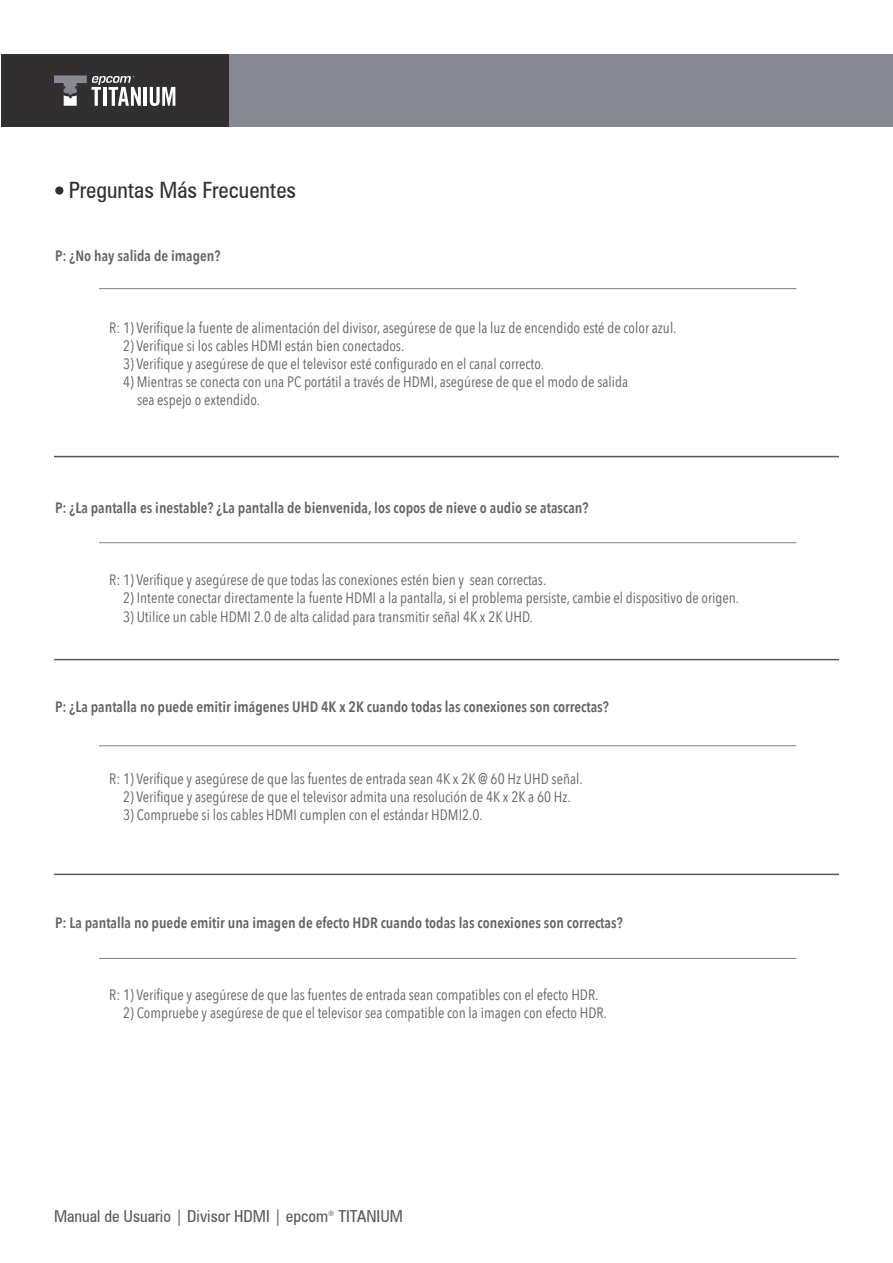
<style>
.page{position:relative;width:893px;height:1263px;background:#fff}
.page>*{position:absolute;margin:0;border:0;box-sizing:border-box;transform-origin:0 0}
.SUBTITULO_2{font:22.5px "Zurich Condensed BT";color:#312f30}
.t1{font:16.5px "Zurich Condensed BT";color:#57585a}
.PARRAFO{font:15px "Avenir Next Condensed";color:#636366}
.PARRAFO-2{font:600 15px "Avenir Next Condensed";color:#636366}
</style>
<div class="page">
<div style="left:1px;top:54px;width:229px;height:73px;background:#312f30"></div>
<div style="left:230px;top:54px;width:663px;height:73px;background:#878992"></div>
<hr style="left:144px;top:87px;width:3px;height:19px;background:#fff">
<svg style="left:150px;top:87px;width:25px;height:19px"></svg>
<svg style="left:54px;top:75px;width:87px;height:31px"></svg>
<div style="left:55px;top:186px;width:8px;height:9px;background:#312f30;border-radius:50%"></div>
<hr style="left:99px;top:288px;width:697px;height:1px;background:#808285">
<hr style="left:54px;top:456px;width:785px;height:1px;background:#57585a">
<hr style="left:54px;top:659px;width:785px;height:1px;background:#57585a">
<hr style="left:54px;top:874px;width:785px;height:1px;background:#57585a">
<hr style="left:99px;top:542px;width:697px;height:1px;background:#808285">
<hr style="left:99px;top:745px;width:697px;height:1px;background:#808285">
<hr style="left:99px;top:958px;width:697px;height:1px;background:#808285">
<p class="SUBTITULO_2" style="left:69px;top:176px;width:229px">Preguntas Más Frecuentes</p>
<p class="PARRAFO-2" style="left:55px;top:243px;width:167px">P: ¿No hay salida de imagen?</p>
<p class="PARRAFO" style="left:109px;top:315px;width:569px">R: 1) Verifique la fuente de alimentación del divisor, asegúrese de que la luz de encendido esté de color azul.</p>
<p class="PARRAFO" style="left:123px;top:333px;width:283px">2) Verifique si los cables HDMI están bien conectados.</p>
<p class="PARRAFO" style="left:123px;top:351px;width:422px">3) Verifique y asegúrese de que el televisor esté configurado en el canal correcto.</p>
<p class="PARRAFO" style="left:123px;top:369px;width:506px">4) Mientras se conecta con una PC portátil a través de HDMI, asegúrese de que el modo de salida</p>
<p class="PARRAFO" style="left:137px;top:387px;width:125px">sea espejo o extendido.</p>
<p class="PARRAFO-2" style="left:55px;top:495px;width:535px">P: ¿La pantalla es inestable? ¿La pantalla de bienvenida, los copos de nieve o audio se atascan?</p>
<p class="PARRAFO" style="left:109px;top:567px;width:439px">R: 1) Verifique y asegúrese de que todas las conexiones estén bien y sean correctas.</p>
<p class="PARRAFO" style="left:123px;top:585px;width:617px">2) Intente conectar directamente la fuente HDMI a la pantalla, si el problema persiste, cambie el dispositivo de origen.</p>
<p class="PARRAFO" style="left:123px;top:603px;width:411px">3) Utilice un cable HDMI 2.0 de alta calidad para transmitir señal 4K x 2K UHD.</p>
<p class="PARRAFO-2" style="left:55px;top:693px;width:555px">P: ¿La pantalla no puede emitir imágenes UHD 4K x 2K cuando todas las conexiones son correctas?</p>
<p class="PARRAFO" style="left:109px;top:765px;width:475px">R: 1) Verifique y asegúrese de que las fuentes de entrada sean 4K x 2K @ 60 Hz UHD señal.</p>
<p class="PARRAFO" style="left:123px;top:783px;width:449px">2) Verifique y asegúrese de que el televisor admita una resolución de 4K x 2K a 60 Hz.</p>
<p class="PARRAFO" style="left:123px;top:801px;width:361px">3) Compruebe si los cables HDMI cumplen con el estándar HDMI2.0.</p>
<p class="PARRAFO-2" style="left:55px;top:909px;width:569px">P: La pantalla no puede emitir una imagen de efecto HDR cuando todas las conexiones son correctas?</p>
<p class="PARRAFO" style="left:109px;top:981px;width:491px">R: 1) Verifique y asegúrese de que las fuentes de entrada sean compatibles con el efecto HDR.</p>
<p class="PARRAFO" style="left:123px;top:999px;width:485px">2) Compruebe y asegúrese de que el televisor sea compatible con la imagen con efecto HDR.</p>
<p class="t1" style="left:54px;top:1205px;width:351px">Manual de Usuario | Divisor HDMI | epcom<sup>®</sup> TITANIUM</p>
</div>
